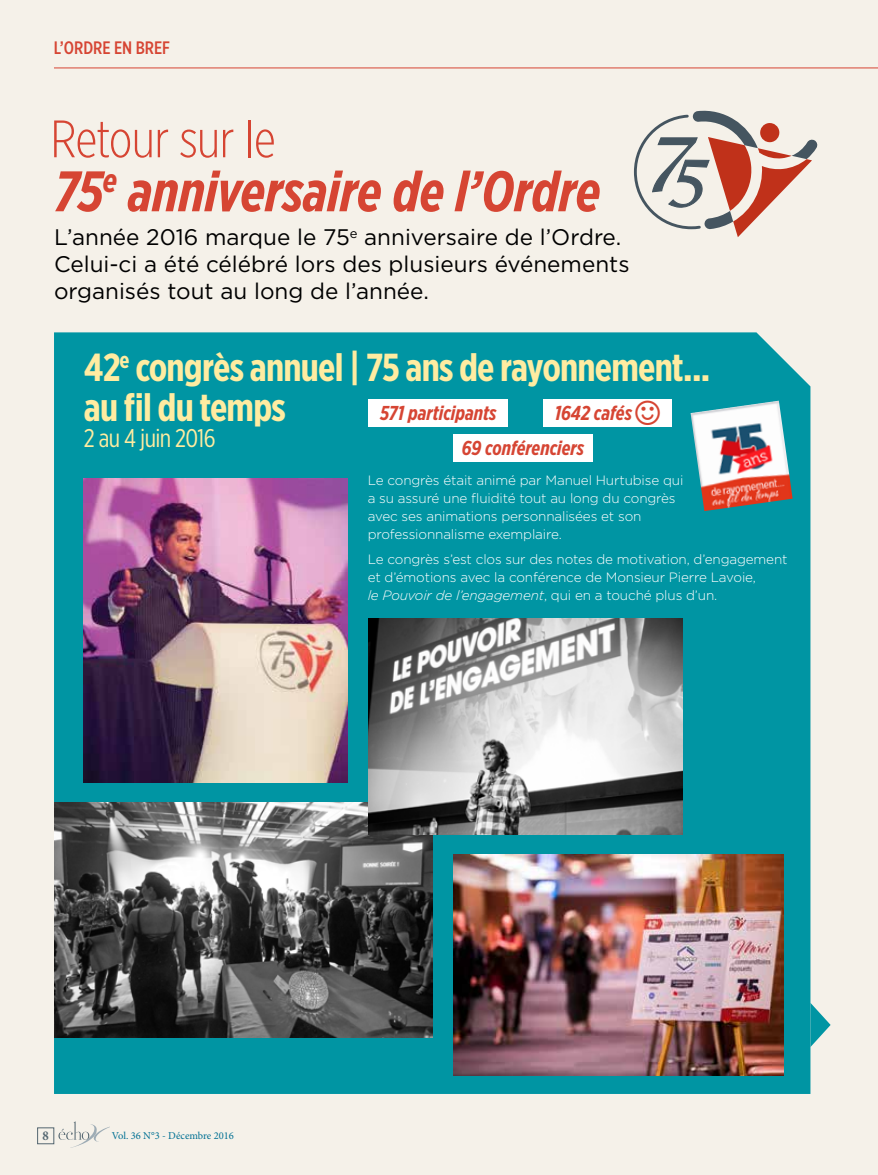
<style>
.page{position:relative;width:878px;height:1175px;background:#fff}
.page>*{position:absolute;margin:0;border:0;box-sizing:border-box;transform-origin:0 0}
.t1{font:italic 700 57px "Gotham X Narrow";letter-spacing:-.005em;color:#d64533}
.t2{font:300 52.5px "Gotham X Narrow";letter-spacing:-.01em;color:#d64533}
.t3{font:700 39px/40.5px "Gotham X Narrow";letter-spacing:-.02em;color:#ffeca1}
.t4{font:25.5px "Gotham X Narrow";letter-spacing:-.025em;color:#ffeca1}
.t5{font:22.5px/27px "Gotham";color:#000}
.t6{font:italic 700 20.1px/34.5px "Gotham X Narrow";color:#d64533}
.t7{font:500 18px "Gotham X Narrow";color:#d64533}
.t8{font:300 13.5px/18px "Gotham";letter-spacing:-.01em;color:#fff}
.t9{font:700 condensed 13.5px "Minion Pro";color:#546670}
.t10{font:10.5px "Minion Pro";color:#007093}
.s1{font-style:italic}
</style>
<div class="page">
<div style="left:0;top:0;width:878px;height:1174px;background:#f5f1e9"></div>
<svg style="left:58px;top:1121px;width:52px;height:26px"></svg>
<div style="left:37px;top:1127px;width:17px;height:16px;border:1px solid #546670"></div>
<div style="left:54px;top:332px;width:756px;height:762px;background:#0095a3"></div>
<svg style="left:810px;top:1002px;width:20px;height:45px"></svg>
<hr style="left:54px;top:68px;width:824px;height:1px;background:#d64533">
<img style="left:54px;top:802px;width:378px;height:235px">
<img style="left:368px;top:618px;width:314px;height:216px">
<svg style="left:634px;top:111px;width:184px;height:126px"></svg>
<img style="left:84px;top:478px;width:263px;height:305px">
<div style="left:368px;top:400px;width:140px;height:27px;background:#fff"></div>
<div style="left:453px;top:434px;width:139px;height:27px;background:#fff"></div>
<div style="left:543px;top:400px;width:128px;height:27px;background:#fff"></div>
<img style="left:453px;top:855px;width:331px;height:220px">
<img style="left:690px;top:400px;width:102px;height:111px">
<h3 class="t7" style="left:54px;top:37px;width:118px">L’ORDRE EN BREF</h3>
<h2 class="t2" style="left:50px;top:108px;width:227px">Retour sur le</h2>
<h1 class="t1" style="left:54px;top:156px;width:548px">75<sup>e</sup> anniversaire de l’Ordre</h1>
<h3 class="t5" style="left:54px;top:223px;width:577px">L’année 2016 marque le 75<sup>e</sup> anniversaire de l’Ordre.<br>Celui-ci a été célébré lors des plusieurs événements organisés tout au long de l’année.</h3>
<h3 class="t3" style="left:84px;top:346px;width:628px">42<sup>e</sup> congrès annuel | 75 ans de rayonnement... au fil du temps</h3>
<h3 class="t4" style="left:84px;top:423px;width:133px">2 au 4 juin 2016</h3>
<p class="t8" style="left:367px;top:471px;width:317px">Le congrès était animé par Manuel Hurtubise qui a su assuré une fluidité tout au long du congrès avec ses animations personnalisées et son professionnalisme exemplaire.</p>
<p class="t8" style="left:367px;top:550px;width:421px">Le congrès s’est clos sur des notes de motivation, d’engagement et d’émotions avec la conférence de Monsieur Pierre Lavoie,<br><span class="s1">le Pouvoir de l’engagement</span>, qui en a touché plus d’un.</p>
<h3 class="t6" style="left:554px;top:396px;width:79px">1642 cafés</h3>
<h3 class="t6" style="left:462px;top:396px;width:124px;text-indent:-82px">571 participants<br>69 conférenciers</h3>
<p class="t9" style="left:43px;top:1126px;width:8px">8</p>
<p class="t10" style="left:112px;top:1129px;width:124px">Vol. 36 N°3 - Décembre 2016</p>
</div>
